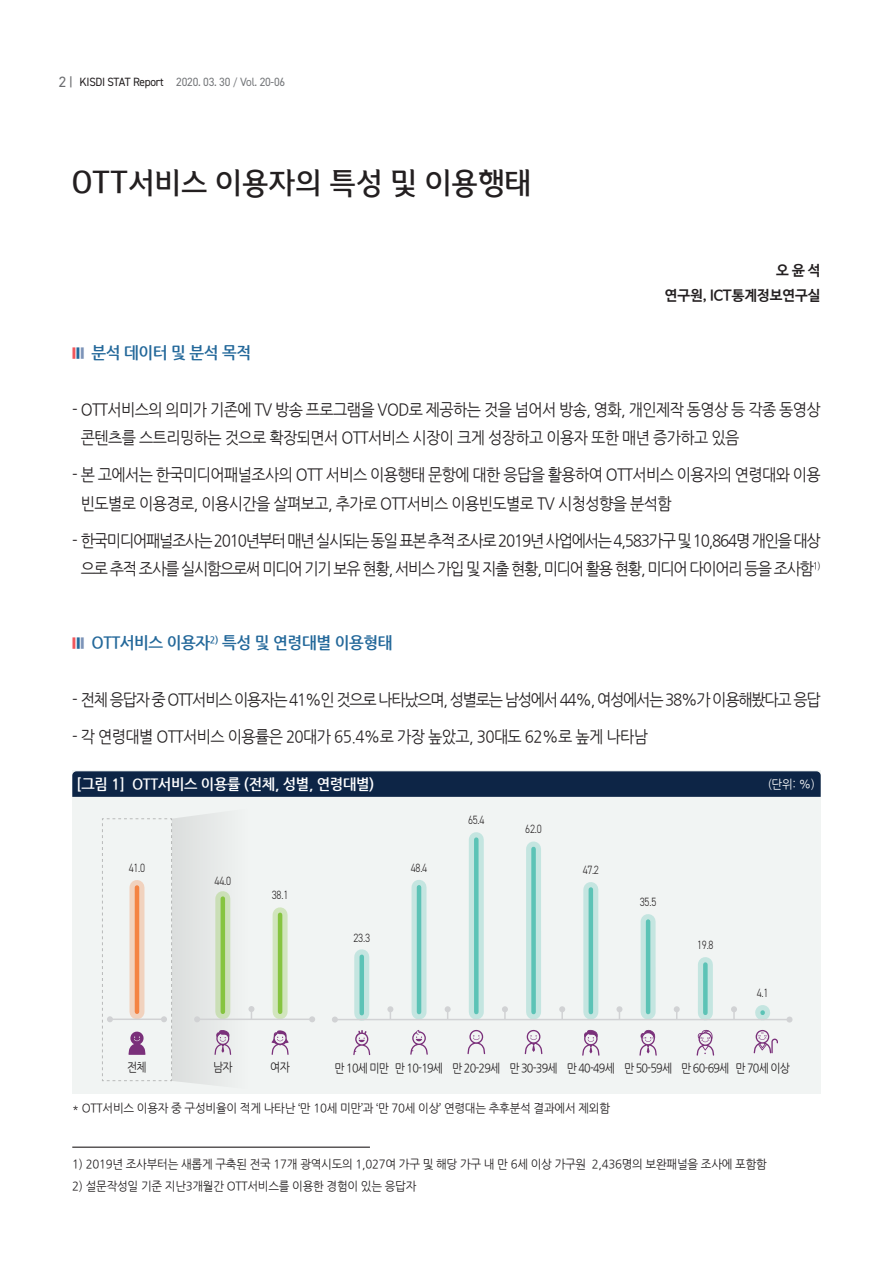
<style>
.page{position:relative;width:893px;height:1263px;background:#fff}
.page>*{position:absolute;margin:0;border:0;box-sizing:border-box;transform-origin:0 0}
.t1{font:500 30px "Auction Gothic";letter-spacing:-.02em;color:#231f20;scale:.95 1}
.t2{font:16.5px/28.5px "Nanum Gothic";letter-spacing:-.04em;color:#231f20;scale:.92 1}
.t3{font:16.5px/28.5px "Nanum Gothic";letter-spacing:-.08em;color:#231f20;text-align:center;scale:.92 1}
.t4{font:700 16.5px "Nanum Gothic";letter-spacing:-.025em;color:#23689a;scale:.25 1}
.t5{font:700 15px "Nanum Gothic";letter-spacing:-.02em;color:#fff;scale:.95 1}
.t6{font:700 14.25px/25.7px "Nanum Barun Gothic";color:#231f20;text-align:right}
.t7{font:12px "Nanum Gothic";letter-spacing:-.02em;color:#231f20;scale:.95 1}
.t8{font:12px "Nanum Gothic";letter-spacing:-.02em;color:#231f20;scale:.9 1}
.t9{font:300 12px "DIN2014";letter-spacing:-.02em;color:#231f20;scale:.85 1}
.t10{font:12px "DIN2014";letter-spacing:-.025em;color:#76787b;scale:.95 1}
.t11{font:12px "Nanum Gothic";color:#fff;scale:.95 1}
.s1{font-size:15px;color:#6c6d70}
.s2{color:#6c6d70}
.s3{color:#231f20}
.s4{font-size:10.5px}
.s5{color:#f0575c}
.s6{color:#7c93b8}
</style>
<div class="page">
<hr style="left:72px;top:1146px;width:298px;height:2px;background:#231f20">
<div style="left:72px;top:770px;width:749px;height:324px;background:#f1f4f3"></div>
<svg style="left:72px;top:771px;width:749px;height:26px;background:#112949"></svg>
<svg style="left:387px;top:1006px;width:6px;height:13px"></svg>
<svg style="left:445px;top:1006px;width:6px;height:13px"></svg>
<svg style="left:502px;top:1006px;width:6px;height:13px"></svg>
<svg style="left:559px;top:1006px;width:6px;height:13px"></svg>
<svg style="left:616px;top:1006px;width:6px;height:13px"></svg>
<svg style="left:674px;top:1006px;width:6px;height:13px"></svg>
<svg style="left:731px;top:1006px;width:6px;height:13px"></svg>
<svg style="left:354px;top:957px;width:15px;height:56px"></svg>
<svg style="left:353px;top:1030px;width:17px;height:25px"></svg>
<svg style="left:411px;top:887px;width:16px;height:125px;background:#a9dcd5"></svg>
<svg style="left:410px;top:1030px;width:18px;height:25px"></svg>
<svg style="left:469px;top:840px;width:15px;height:172px;background:#a5dad3"></svg>
<svg style="left:467px;top:1030px;width:18px;height:24px"></svg>
<svg style="left:526px;top:849px;width:15px;height:163px;background:#a4dad3"></svg>
<svg style="left:525px;top:1030px;width:17px;height:24px"></svg>
<svg style="left:583px;top:889px;width:15px;height:123px;background:#a5dbd3"></svg>
<svg style="left:582px;top:1030px;width:17px;height:26px"></svg>
<svg style="left:641px;top:921px;width:15px;height:91px"></svg>
<svg style="left:639px;top:1030px;width:18px;height:26px"></svg>
<svg style="left:698px;top:964px;width:15px;height:49px"></svg>
<svg style="left:697px;top:1030px;width:17px;height:26px"></svg>
<svg style="left:755px;top:1012px;width:15px;height:1px"></svg>
<svg style="left:754px;top:1030px;width:24px;height:23px"></svg>
<hr style="left:335px;top:1019px;width:454px;height:1px;background:#d1d2d4">
<svg style="left:332px;top:1016px;width:6px;height:6px"></svg>
<svg style="left:786px;top:1016px;width:6px;height:6px"></svg>
<svg style="left:273px;top:915px;width:15px;height:97px"></svg>
<svg style="left:271px;top:1030px;width:18px;height:25px"></svg>
<hr style="left:197px;top:1018px;width:115px;height:2px;background:#d1d2d4">
<svg style="left:102px;top:813px;width:157px;height:272px"></svg>
<svg style="left:309px;top:1016px;width:6px;height:6px"></svg>
<p class="t10" style="left:59px;top:74px;width:240px"><span class="s1">2</span> <span class="s2">|</span> <span class="s3">KISDI STAT Report</span> 2020. 03. 30 <span class="s4">/</span> Vol. 20-06</p>
<h1 class="t1" style="left:72px;top:168px;width:485px">OTT서비스 이용자의 특성 및 이용행태</h1>
<p class="t4" style="left:72px;top:344px;width:718px"><span class="s5">■</span>■<span class="s6">■</span> 분석 데이터 및 분석 목적</p>
<p class="t6" style="left:665px;top:258px;width:158px">오 윤 석<br>연구원, ICT통계정보연구실</p>
<p class="t2" style="left:81px;top:396px;width:806px;text-indent:-9px">- OTT서비스의 의미가 기존에 TV 방송 프로그램을 VOD로 제공하는 것을 넘어서 방송, 영화, 개인제작 동영상 등 각종 동영상 콘텐츠를 스트리밍하는 것으로 확장되면서 OTT서비스 시장이 크게 성장하고 이용자 또한 매년 증가하고 있음</p>
<p class="t2" style="left:81px;top:461px;width:806px;text-indent:-9px">- 본 고에서는 한국미디어패널조사의 OTT 서비스 이용행태 문항에 대한 응답을 활용하여 OTT서비스 이용자의 연령대와 이용 빈도별로 이용경로, 이용시간을 살펴보고, 추가로 OTT서비스 이용빈도별로 TV 시청성향을 분석함</p>
<p class="t3" style="left:72px;top:527px;width:815px">- 한국미디어패널조사는 2010년부터 매년 실시되는 동일 표본 추적 조사로 2019년 사업에서는 4,583가구 및 10,864명 개인을 대상 으로 추적 조사를 실시함으로써 미디어 기기 보유 현황, 서비스 가입 및 지출 현황, 미디어 활용 현황, 미디어 다이어리 등을 조사함<sup>1)</sup></p>
<p class="t4" style="left:72px;top:635px;width:1282px"><span class="s5">■</span>■<span class="s6">■</span> OTT서비스 이용자<sup>2)</sup> 특성 및 연령대별 이용형태</p>
<p class="t3" style="left:72px;top:686px;width:815px">- 전체 응답자 중 OTT서비스 이용자는 41%인 것으로 나타났으며, 성별로는 남성에서 44%, 여성에서는 38%가 이용해봤다고 응답</p>
<p class="t2" style="left:72px;top:723px;width:627px">- 각 연령대별 OTT서비스 이용률은 20대가 65.4%로 가장 높았고, 30대도 62%로 높게 나타남</p>
<p class="t5" style="left:77px;top:776px;width:315px">[그림 1] OTT서비스 이용률 (전체, 성별, 연령대별)</p>
<p class="t11" style="left:768px;top:778px;width:51px">(단위: %)</p>
<p class="t9" style="left:129px;top:861px;width:21px">41.0</p>
<p class="t9" style="left:215px;top:873px;width:21px">44.0</p>
<p class="t9" style="left:272px;top:888px;width:21px">38.1</p>
<p class="t9" style="left:353px;top:930px;width:21px">23.3</p>
<p class="t9" style="left:411px;top:860px;width:21px">48.4</p>
<p class="t9" style="left:468px;top:813px;width:21px">65.4</p>
<p class="t9" style="left:525px;top:822px;width:21px">62.0</p>
<p class="t9" style="left:583px;top:862px;width:21px">47.2</p>
<p class="t9" style="left:640px;top:894px;width:21px">35.5</p>
<p class="t9" style="left:697px;top:937px;width:21px">19.8</p>
<p class="t9" style="left:757px;top:985px;width:15px">4.1</p>
<p class="t8" style="left:127px;top:1062px;width:23px">전체</p>
<p class="t8" style="left:735px;top:1062px;width:62px">만 70세 이상</p>
<p class="t8" style="left:213px;top:1062px;width:23px">남자</p>
<p class="t8" style="left:270px;top:1062px;width:23px">여자</p>
<p class="t8" style="left:335px;top:1062px;width:62px">만 10세 미만</p>
<p class="t8" style="left:395px;top:1062px;width:55px">만 10-19세</p>
<p class="t8" style="left:452px;top:1062px;width:55px">만 20-29세</p>
<p class="t8" style="left:509px;top:1062px;width:55px">만 30-39세</p>
<p class="t8" style="left:567px;top:1062px;width:55px">만 40-49세</p>
<p class="t8" style="left:624px;top:1062px;width:55px">만 50-59세</p>
<p class="t8" style="left:681px;top:1062px;width:55px">만 60-69세</p>
<p class="t7" style="left:72px;top:1102px;width:568px">* OTT서비스 이용자 중 구성비율이 적게 나타난 ‘만 10세 미만’과 ‘만 70세 이상’ 연령대는 추후분석 결과에서 제외함</p>
<p class="t7" style="left:72px;top:1159px;width:733px">1) 2019년 조사부터는 새롭게 구축된 전국 17개 광역시도의 1,027여 가구 및 해당 가구 내 만 6세 이상 가구원 2,436명의 보완패널을 조사에 포함함</p>
<p class="t7" style="left:72px;top:1180px;width:364px">2) 설문작성일 기준 지난3개월간 OTT서비스를 이용한 경험이 있는 응답자</p>
</div>
